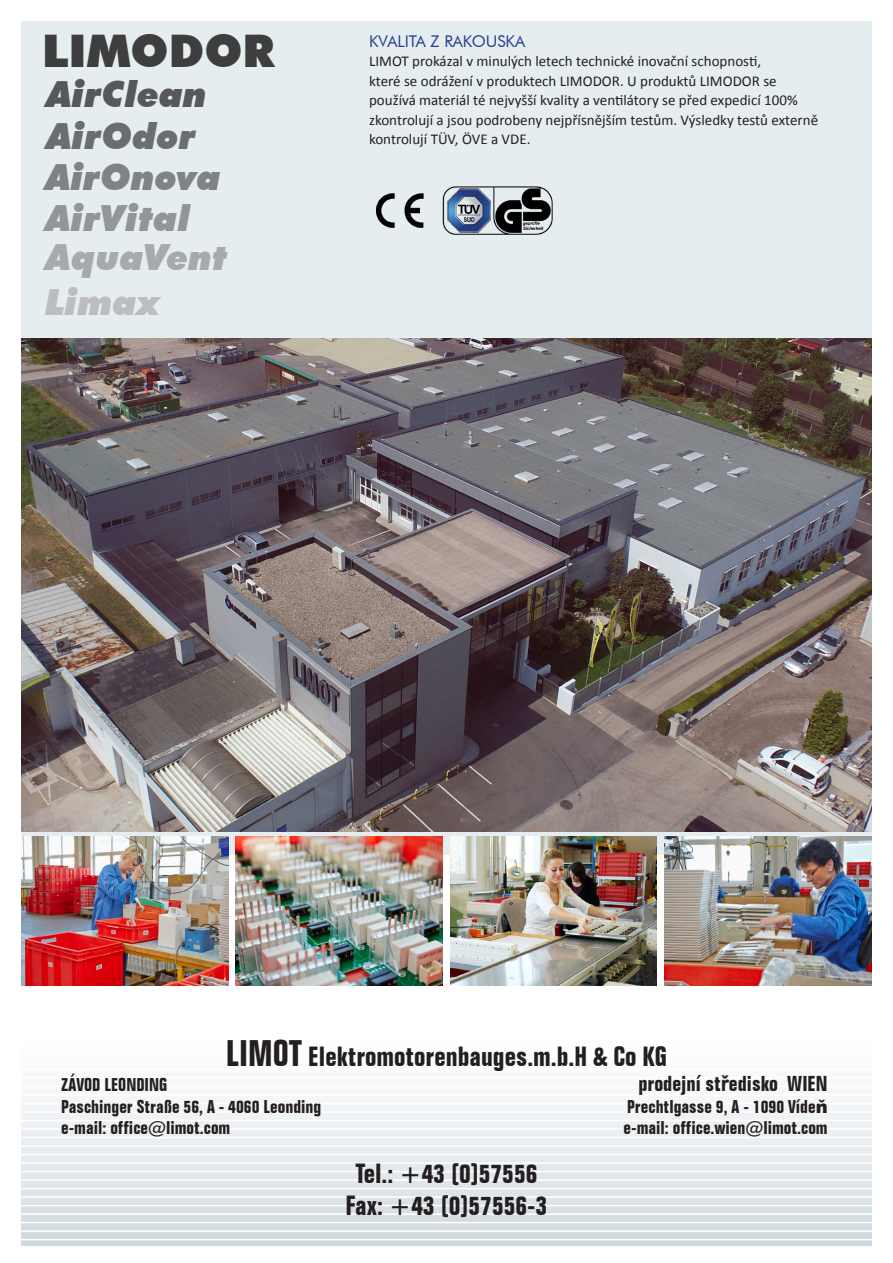
<style>
.page{position:relative;width:893px;height:1263px;background:#fff}
.page>*{position:absolute;margin:0;border:0;box-sizing:border-box;transform-origin:0 0}
.t1{font:900 45px "Futura BT";color:#3e3e3f}
.t2{font:italic 900 36px "Futura BT";color:#57585a}
.t3{font:italic 900 36px "Futura BT";color:#a8a9ad}
.t4{font:italic 900 36px "Futura BT";color:#808285}
.t5{font:italic 900 36px "Futura BT";color:#939598}
.t6{font:italic 900 36px "Futura BT";color:#6c6d70}
.t7{font:italic 900 36px "Futura BT";color:#bcbdc0}
.t8{font:700 condensed 27px/32.4px "Folio BT";color:#231f20;text-align:center}
.t9{font:700 condensed 21px "Folio BT";color:#231f20}
.t10{font:700 condensed 18px "Folio BT";color:#231f20}
.t11{font:16.2px "Futura BT";letter-spacing:-.005em;color:#253f8e}
.t12{font:15px/19.5px "Calibri";color:#231f20}
.s1{font-size:36px}
.s2{font-family:"Arial";font-stretch:normal}
.s3{font-family:"Arial";font-weight:900;font-stretch:normal}
</style>
<div class="page">
<div style="left:21px;top:21px;width:851px;height:834px;background:#e6edf1"></div>
<svg style="left:21px;top:1093px;width:851px;height:153px"></svg>
<hr style="left:21px;top:1094px;width:851px;height:2px;background:#fff">
<hr style="left:21px;top:1103px;width:851px;height:1px;background:#fff">
<hr style="left:21px;top:1111px;width:851px;height:2px;background:#fff">
<hr style="left:21px;top:1120px;width:851px;height:1px;background:#fff">
<hr style="left:21px;top:1128px;width:851px;height:2px;background:#fff">
<hr style="left:21px;top:1137px;width:851px;height:1px;background:#fff">
<hr style="left:21px;top:1145px;width:851px;height:2px;background:#fff">
<hr style="left:21px;top:1154px;width:851px;height:1px;background:#fff">
<hr style="left:21px;top:1162px;width:851px;height:2px;background:#fff">
<hr style="left:21px;top:1171px;width:851px;height:1px;background:#fff">
<hr style="left:21px;top:1179px;width:851px;height:2px;background:#fff">
<hr style="left:21px;top:1188px;width:851px;height:1px;background:#fff">
<hr style="left:21px;top:1196px;width:851px;height:2px;background:#fff">
<hr style="left:21px;top:1205px;width:851px;height:1px;background:#fff">
<hr style="left:21px;top:1213px;width:851px;height:2px;background:#fff">
<hr style="left:21px;top:1222px;width:851px;height:1px;background:#fff">
<hr style="left:21px;top:1230px;width:851px;height:2px;background:#fff">
<hr style="left:21px;top:1239px;width:851px;height:1px;background:#fff">
<img style="left:376px;top:186px;width:177px;height:49px">
<img style="left:21px;top:836px;width:207px;height:149px">
<img style="left:665px;top:836px;width:207px;height:149px">
<img style="left:450px;top:836px;width:207px;height:149px">
<img style="left:235px;top:836px;width:207px;height:149px">
<img style="left:21px;top:338px;width:851px;height:494px">
<h1 class="t1" style="left:42px;top:23px;width:234px">LIMODOR</h1>
<h2 class="t2" style="left:46px;top:73px;width:162px">AirClean</h2>
<h2 class="t6" style="left:46px;top:114px;width:151px">AirOdor</h2>
<h2 class="t4" style="left:45px;top:155px;width:177px">AirOnova</h2>
<h2 class="t5" style="left:45px;top:196px;width:147px">AirVital</h2>
<h2 class="t3" style="left:45px;top:235px;width:184px">AquaVent</h2>
<h2 class="t7" style="left:45px;top:281px;width:117px">Limax</h2>
<p class="t11" style="left:369px;top:31px;width:158px">KVALITA Z RAKOUSKA</p>
<p class="t12" style="left:369px;top:51px;width:451px">LIMOT prokázal v minulých letech technické inovační schopnosti,<br>které se odrážení v produktech LIMODOR. U produktů LIMODOR se používá materiál té nejvyšší kvality a ventilátory se před expedicí 100% zkontrolují a jsou podrobeny nejpřísnějším testům. Výsledky testů externě kontrolují TÜV, ÖVE a VDE.</p>
<h3 class="t8" style="left:226px;top:1040px;width:443px"><span class="s1">LIMOT</span> Elektromotorenbauges.m.b.H &amp; Co KG</h3>
<p class="t10" style="left:61px;top:1074px;width:108px">ZÁVOD LEONDING</p>
<h3 class="t9" style="left:638px;top:1071px;width:191px">prodejní st<span class="s2">ř</span>edisko WIEN</h3>
<p class="t10" style="left:61px;top:1095px;width:262px">Paschinger Straße 56, A - 4060 Leonding</p>
<p class="t10" style="left:627px;top:1095px;width:202px">Prechtlgasse 9, A - 1090 Víde<span class="s3">ň</span></p>
<p class="t10" style="left:61px;top:1117px;width:171px">e-mail: office@limot.com</p>
<p class="t10" style="left:623px;top:1117px;width:206px">e-mail: office.wien@limot.com</p>
<h3 class="t8" style="left:346px;top:1157px;width:203px">Tel.: +43 (0)57556<br>Fax: +43 (0)57556-3</h3>
</div>
